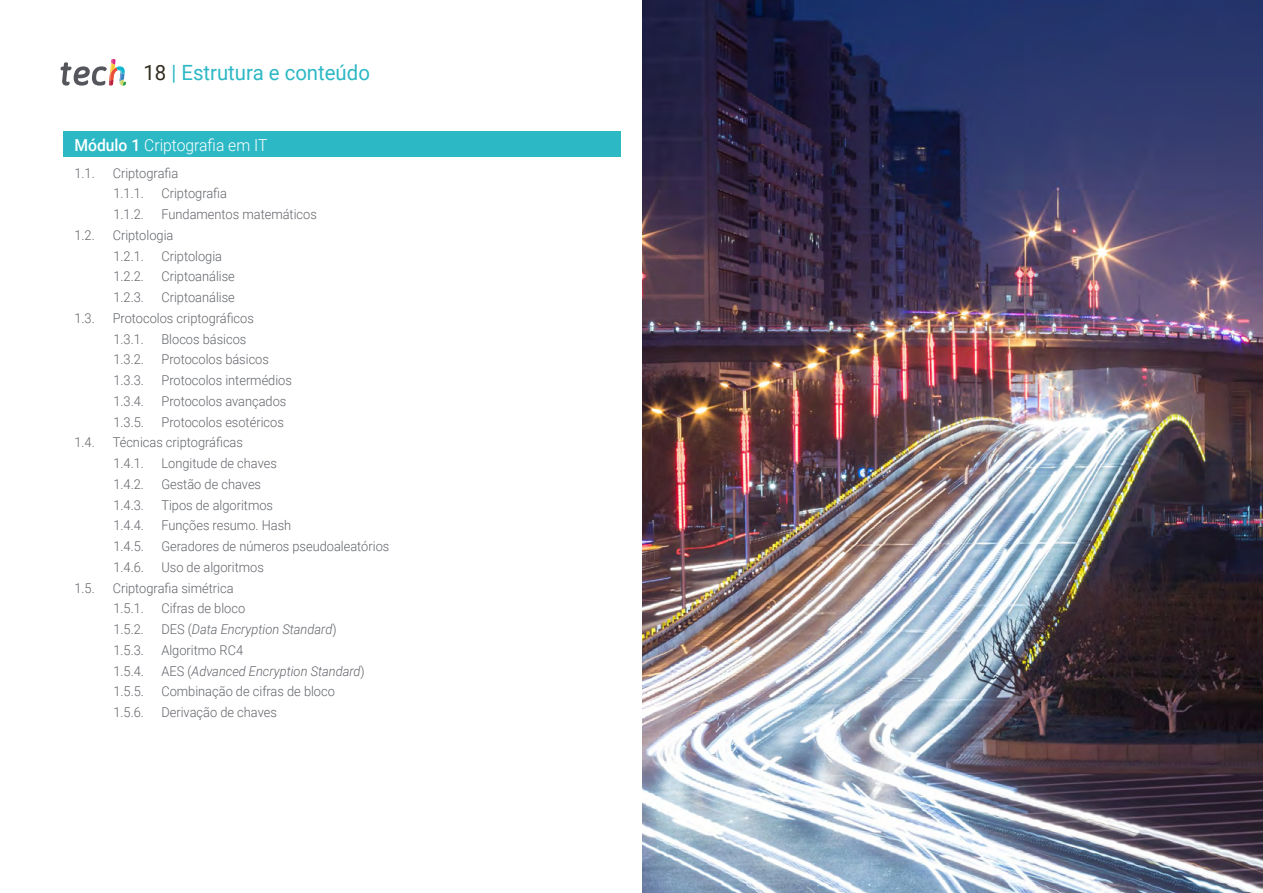
<style>
.page{position:relative;width:1263px;height:893px;background:#fff}
.page>*{position:absolute;margin:0;border:0;box-sizing:border-box;transform-origin:0 0}
.t1{font:21px "Roboto";color:#2db8c5}
.t2{font:300 16.5px "Roboto";color:#fff;scale:.95 1}
.t3{font:300 13.5px/20.7px "Roboto";color:#61646a;scale:.95 1}
.t4{font:italic 300 13.5px "Roboto";color:#61646a;scale:.95 1}
.s1{color:#312e20}
.s2{font-weight:500}
.s3{font-style:normal}
</style>
<div class="page">
<div style="left:63px;top:132px;width:558px;height:25px;background:#2db8c5"></div>
<svg style="left:61px;top:59px;width:65px;height:27px"></svg>
<img style="left:642px;top:0;width:621px;height:893px">
<h1 class="t1" style="left:144px;top:57px;width:228px"><span class="s1">18</span> | Estrutura e conteúdo</h1>
<p class="t2" style="left:74px;top:133px;width:205px"><span class="s2">Módulo 1</span> Criptografia em IT</p>
<p class="t3" style="left:74px;top:162px;width:23px">1.1.</p>
<p class="t3" style="left:113px;top:162px;width:71px">Criptografia<br>1.1.1.</p>
<p class="t3" style="left:161px;top:183px;width:71px">Criptografia</p>
<p class="t3" style="left:113px;top:204px;width:34px">1.1.2.</p>
<p class="t3" style="left:161px;top:204px;width:165px">Fundamentos matemáticos</p>
<p class="t3" style="left:74px;top:224px;width:23px">1.2.</p>
<p class="t3" style="left:113px;top:224px;width:65px">Criptologia<br>1.2.1.</p>
<p class="t3" style="left:161px;top:245px;width:65px">Criptologia</p>
<p class="t3" style="left:113px;top:266px;width:34px">1.2.2.</p>
<p class="t3" style="left:161px;top:266px;width:79px">Criptoanálise</p>
<p class="t3" style="left:113px;top:287px;width:34px">1.2.3.</p>
<p class="t3" style="left:161px;top:287px;width:79px">Criptoanálise</p>
<p class="t3" style="left:74px;top:307px;width:23px">1.3.</p>
<p class="t3" style="left:113px;top:307px;width:150px">Protocolos criptográficos<br>1.3.1.</p>
<p class="t3" style="left:161px;top:328px;width:91px">Blocos básicos</p>
<p class="t3" style="left:113px;top:349px;width:34px">1.3.2.</p>
<p class="t3" style="left:161px;top:349px;width:115px">Protocolos básicos</p>
<p class="t3" style="left:113px;top:370px;width:34px">1.3.3.</p>
<p class="t3" style="left:161px;top:370px;width:139px">Protocolos intermédios</p>
<p class="t3" style="left:113px;top:390px;width:34px">1.3.4.</p>
<p class="t3" style="left:161px;top:390px;width:133px">Protocolos avançados</p>
<p class="t3" style="left:113px;top:411px;width:34px">1.3.5.</p>
<p class="t3" style="left:161px;top:411px;width:130px">Protocolos esotéricos</p>
<p class="t3" style="left:74px;top:432px;width:23px">1.4.</p>
<p class="t3" style="left:113px;top:432px;width:139px">Técnicas criptográficas<br>1.4.1.</p>
<p class="t3" style="left:161px;top:453px;width:123px">Longitude de chaves</p>
<p class="t3" style="left:113px;top:473px;width:34px">1.4.2.</p>
<p class="t3" style="left:161px;top:473px;width:106px">Gestão de chaves</p>
<p class="t3" style="left:113px;top:494px;width:34px">1.4.3.</p>
<p class="t3" style="left:161px;top:494px;width:119px">Tipos de algoritmos</p>
<p class="t3" style="left:113px;top:515px;width:34px">1.4.4.</p>
<p class="t3" style="left:161px;top:515px;width:138px">Funções resumo. Hash</p>
<p class="t3" style="left:113px;top:536px;width:34px">1.4.5.</p>
<p class="t3" style="left:161px;top:536px;width:241px">Geradores de números pseudoaleatórios</p>
<p class="t3" style="left:113px;top:556px;width:34px">1.4.6.</p>
<p class="t3" style="left:161px;top:556px;width:109px">Uso de algoritmos</p>
<p class="t3" style="left:74px;top:577px;width:23px">1.5.</p>
<p class="t3" style="left:113px;top:577px;width:129px">Criptografia simétrica<br>1.5.1.</p>
<p class="t3" style="left:161px;top:598px;width:90px">Cifras de bloco</p>
<p class="t3" style="left:113px;top:619px;width:34px">1.5.2.</p>
<p class="t4" style="left:161px;top:620px;width:186px"><span class="s3">DES (</span>Data Encryption Standard<span class="s3">)</span></p>
<p class="t3" style="left:113px;top:639px;width:34px">1.5.3.</p>
<p class="t3" style="left:161px;top:639px;width:88px">Algoritmo RC4</p>
<p class="t3" style="left:113px;top:660px;width:34px">1.5.4.</p>
<p class="t4" style="left:161px;top:661px;width:216px"><span class="s3">AES (</span>Advanced Encryption Standard<span class="s3">)</span></p>
<p class="t3" style="left:113px;top:681px;width:34px">1.5.5.</p>
<p class="t3" style="left:161px;top:681px;width:184px">Combinação de cifras de bloco</p>
<p class="t3" style="left:113px;top:702px;width:34px">1.5.6.</p>
<p class="t3" style="left:161px;top:702px;width:123px">Derivação de chaves</p>
</div>
